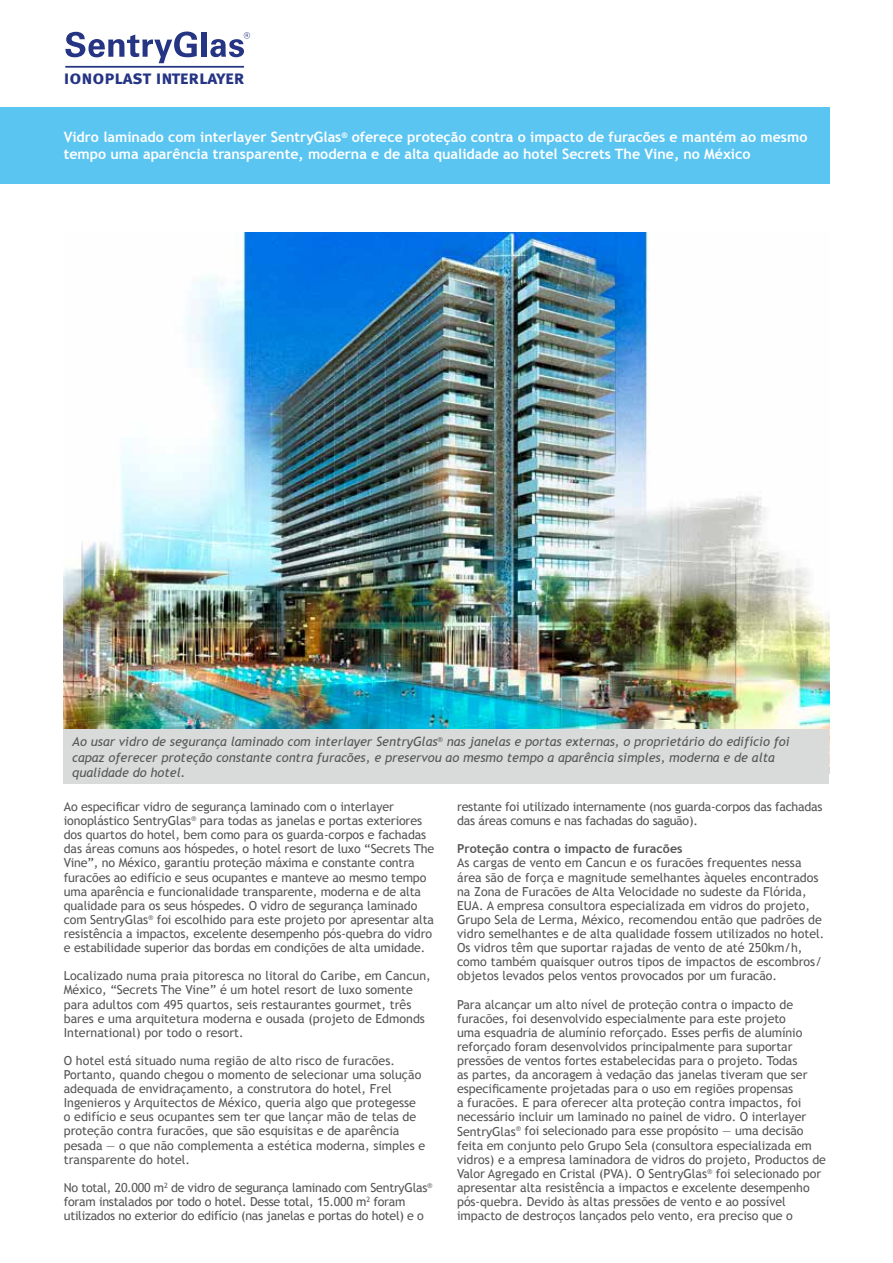
<style>
.page{position:relative;width:893px;height:1263px;background:#fff}
.page>*{position:absolute;margin:0;border:0;box-sizing:border-box;transform-origin:0 0}
.t1{font:19.05px "Meta Bold Caps";letter-spacing:-.005em;color:#253483}
.t2{font:700 14.25px/17.1px "Trebuchet MS";color:#fff}
.t3{font:italic 12.75px/15.3px "Trebuchet MS";color:#565656}
.t4{font:12.45px/14.1px "Trebuchet MS";letter-spacing:-.005em;color:#565656}
.t5{font:700 12.45px "Trebuchet MS";color:#565656}
</style>
<div class="page">
<svg style="left:65px;top:32px;width:132px;height:31px"></svg>
<div style="left:202px;top:32px;width:5px;height:25px;background:#253483"></div>
<svg style="left:210px;top:32px;width:40px;height:25px"></svg>
<hr style="left:65px;top:66px;width:179px;height:2px;background:#253483">
<div style="left:0;top:107px;width:829px;height:77px;background:#5bc5f2"></div>
<img style="left:64px;top:232px;width:765px;height:498px">
<div style="left:64px;top:730px;width:765px;height:54px;background:#d9dada"></div>
<h1 class="t1" style="left:64px;top:66px;width:182px">ionoplast interlayer</h1>
<p class="t2" style="left:64px;top:129px;width:745px">Vidro laminado com interlayer SentryGlas<sup>®</sup> oferece proteção contra o impacto de furacões e mantém ao mesmo tempo uma aparência transparente, moderna e de alta qualidade ao hotel Secrets The Vine, no México</p>
<p class="t3" style="left:72px;top:734px;width:719px">Ao usar vidro de segurança laminado com interlayer SentryGlas<sup>®</sup> nas janelas e portas externas, o proprietário do edifício foi capaz oferecer proteção constante contra furacões, e preservou ao mesmo tempo a aparência simples, moderna e de alta qualidade do hotel.</p>
<p class="t4" style="left:457px;top:800px;width:367px">restante foi utilizado internamente (nos guarda-corpos das fachadas das áreas comuns e nas fachadas do saguão).</p>
<p class="t5" style="left:457px;top:841px;width:227px">Proteção contra o impacto de furacões</p>
<p class="t4" style="left:457px;top:856px;width:369px">As cargas de vento em Cancun e os furacões frequentes nessa área são de força e magnitude semelhantes àqueles encontrados na Zona de Furacões de Alta Velocidade no sudeste da Flórida, EUA. A empresa consultora especializada em vidros do projeto, Grupo Sela de Lerma, México, recomendou então que padrões de vidro semelhantes e de alta qualidade fossem utilizados no hotel.<br>Os vidros têm que suportar rajadas de vento de até 250km/h, como também quaisquer outros tipos de impactos de escombros/ objetos levados pelos ventos provocados por um furacão.</p>
<p class="t4" style="left:457px;top:997px;width:370px">Para alcançar um alto nível de proteção contra o impacto de furacões, foi desenvolvido especialmente para este projeto<br>uma esquadria de alumínio reforçado. Esses perfis de alumínio reforçado foram desenvolvidos principalmente para suportar pressões de ventos fortes estabelecidas para o projeto. Todas<br>as partes, da ancoragem à vedação das janelas tiveram que ser especificamente projetadas para o uso em regiões propensas<br>a furacões. E para oferecer alta proteção contra impactos, foi necessário incluir um laminado no painel de vidro. O interlayer SentryGlas<sup>®</sup> foi selecionado para esse propósito — uma decisão feita em conjunto pelo Grupo Sela (consultora especializada em vidros) e a empresa laminadora de vidros do projeto, Productos de Valor Agregado en Cristal (PVA). O SentryGlas<sup>®</sup> foi selecionado por apresentar alta resistência a impactos e excelente desempenho pós-quebra. Devido às altas pressões de vento e ao possível impacto de destroços lançados pelo vento, era preciso que o</p>
<p class="t4" style="left:64px;top:800px;width:372px">Ao especificar vidro de segurança laminado com o interlayer ionoplástico SentryGlas<sup>®</sup> para todas as janelas e portas exteriores dos quartos do hotel, bem como para os guarda-corpos e fachadas das áreas comuns aos hóspedes, o hotel resort de luxo “Secrets The Vine”, no México, garantiu proteção máxima e constante contra furacões ao edifício e seus ocupantes e manteve ao mesmo tempo uma aparência e funcionalidade transparente, moderna e de alta qualidade para os seus hóspedes. O vidro de segurança laminado com SentryGlas<sup>®</sup> foi escolhido para este projeto por apresentar alta resistência a impactos, excelente desempenho pós-quebra do vidro e estabilidade superior das bordas em condições de alta umidade.</p>
<p class="t4" style="left:64px;top:969px;width:368px">Localizado numa praia pitoresca no litoral do Caribe, em Cancun, México, “Secrets The Vine” é um hotel resort de luxo somente para adultos com 495 quartos, seis restaurantes gourmet, três bares e uma arquitetura moderna e ousada (projeto de Edmonds International) por todo o resort.</p>
<p class="t4" style="left:64px;top:1054px;width:363px">O hotel está situado numa região de alto risco de furacões.<br>Portanto, quando chegou o momento de selecionar uma solução adequada de envidraçamento, a construtora do hotel, Frel Ingenieros y Arquitectos de México, queria algo que protegesse o edifício e seus ocupantes sem ter que lançar mão de telas de proteção contra furacões, que são esquisitas e de aparência pesada — o que não complementa a estética moderna, simples e transparente do hotel.</p>
<p class="t4" style="left:64px;top:1180px;width:370px">No total, 20.000 m<sup>2</sup> de vidro de segurança laminado com SentryGlas<sup>® </sup>foram instalados por todo o hotel. Desse total, 15.000 m<sup>2</sup> foram utilizados no exterior do edifício (nas janelas e portas do hotel) e o</p>
</div>
